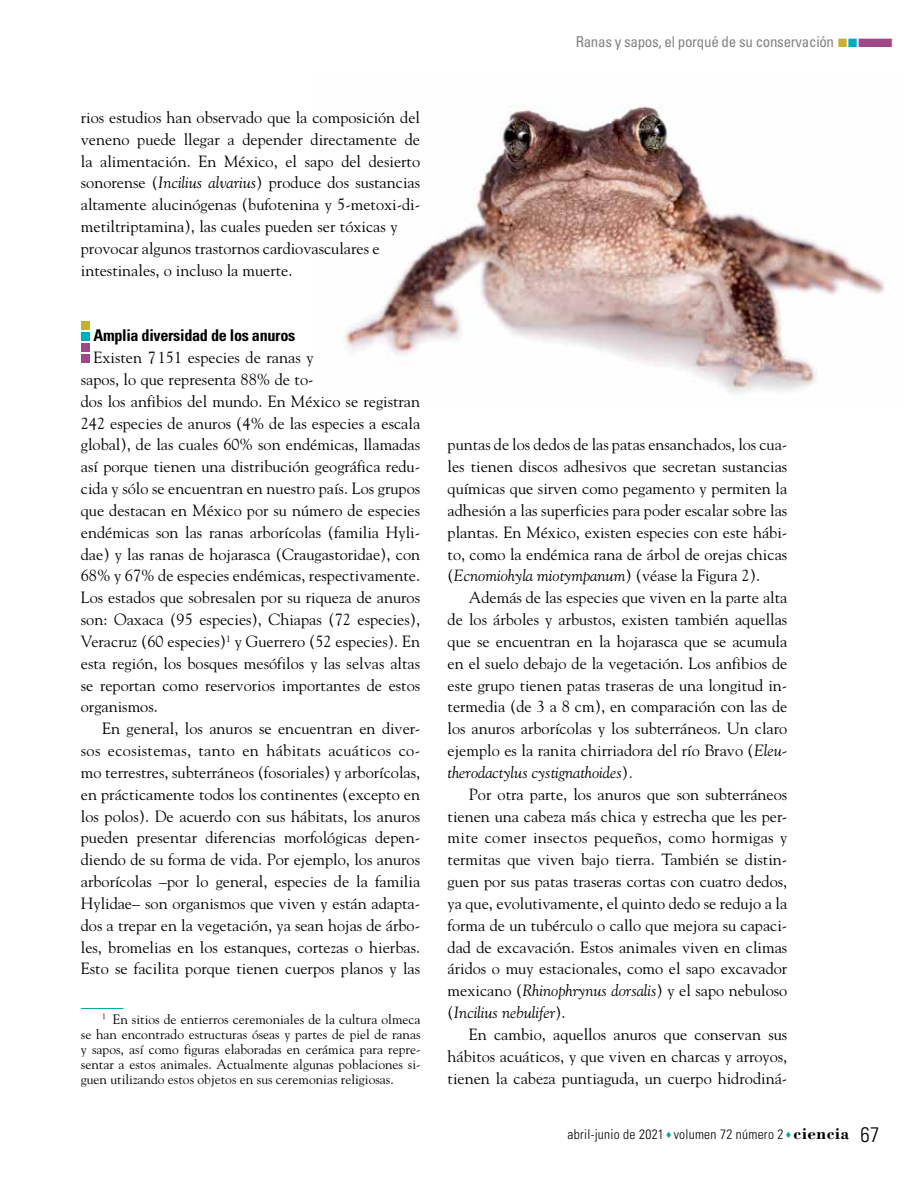
<style>
.page{position:relative;width:915px;height:1191px;background:#fff}
.page>*{position:absolute;margin:0;border:0;box-sizing:border-box;transform-origin:0 0}
._02N_Normal_Sin{font:16.2px/21.9px "Goudy Std";color:#000;text-align:justify}
._01N_Subtitulo1{font:700 condensed 16.2px "Univers LT Std";letter-spacing:-.02em;color:#000}
.t1{font:condensed 15px "Univers LT Std";letter-spacing:-.02em;color:#808285}
._09N_Nota_pie{font:13.5px/15px "Goudy Std";color:#000;text-align:justify}
.t2{font:300 condensed 13.5px "Univers LT Std";letter-spacing:.02em;color:#000}
.s1{font-style:italic}
.s2{color:#c6af31}
.s3{color:#00acc3}
.s4{color:#a2468a}
.s5{color:#00a99b}
.s6{font-family:"Bodoni Std";font-weight:700;font-stretch:normal;font-size:17.25px}
.s7{font-size:21px}
</style>
<div class="page">
<img style="left:344px;top:105px;width:541px;height:291px">
<hr style="left:81px;top:1008px;width:42px;height:1px;background:#00a99b">
<div style="left:81px;top:355px;width:8px;height:8px;background:#a2468a"></div>
<div style="left:81px;top:343px;width:8px;height:9px;background:#a2468a"></div>
<div style="left:81px;top:332px;width:8px;height:8px;background:#00acc3"></div>
<div style="left:81px;top:321px;width:8px;height:8px;background:#c6af31"></div>
<p class="_02N_Normal_Sin" style="left:81px;top:106px;width:341px;text-align:left">rios estudios han observado que la composición del veneno puede llegar a depender directamente de la alimentación. En México, el sapo del desierto sonorense (<span class="s1">Incilius alvarius</span>) produce dos sustancias altamente alucinógenas (bufotenina y 5-metoxi-di&shy;metiltriptamina), las cuales pueden ser tóxicas y provocar algunos trastornos cardiovasculares e intestinales, o incluso la muerte.</p>
<p class="_01N_Subtitulo1" style="left:93px;top:325px;width:203px">Amplia diversidad de los anuros</p>
<p class="_02N_Normal_Sin" style="left:81px;top:346px;width:341px;text-align:left;text-indent:13px">Existen 7151 especies de ranas y<br>sapos, lo que representa 88% de to-<br>dos los anfibios del mundo. En México se registran 242 especies de anuros (4% de las especies a escala global), de las cuales 60% son endémicas, llamadas así porque tienen una distribución geográfica redu&shy;cida y sólo se encuentran en nuestro país. Los grupos que destacan en México por su número de especies endémicas son las ranas arborícolas (familia Hyli&shy;dae) y las ranas de hojarasca (Craugastoridae), con 68% y 67% de especies endémicas, respectivamente.<br>Los estados que sobresalen por su riqueza de anuros son: Oaxaca (95 especies), Chiapas (72 especies), Veracruz (60 especies)<sup>1</sup> y Guerrero (52 especies). En esta región, los bosques mesófilos y las selvas altas se reportan como reservorios importantes de estos organismos.</p>
<p class="_02N_Normal_Sin" style="left:81px;top:717px;width:341px;text-indent:21px">En general, los anuros se encuentran en diver&shy;sos ecosistemas, tanto en hábitats acuáticos co&shy;mo terrestres, subterráneos (fosoriales) y arborícolas, en prácticamente todos los continentes (excepto en los polos). De acuerdo con sus hábitats, los anuros pueden presentar diferencias morfológicas depen&shy;diendo de su forma de vida. Por ejemplo, los anuros arborícolas –por lo general, especies de la familia Hylidae– son organismos que viven y están adapta&shy;dos a trepar en la vegetación, ya sean hojas de árbo&shy;les, bromelias en los estanques, cortezas o hierbas.<br>Esto se facilita porque tienen cuerpos planos y las</p>
<p class="_09N_Nota_pie" style="left:81px;top:1011px;width:341px;text-indent:21px"><sup>1</sup> En sitios de entierros ceremoniales de la cultura olmeca se han encontrado estructuras óseas y partes de piel de ranas y sapos, así como figuras elaboradas en cerámica para repre&shy;sentar a estos animales. Actualmente algunas poblaciones si&shy;guen utilizando estos objetos en sus ceremonias religiosas.</p>
<p class="t1" style="left:575px;top:32px;width:319px">Ranas y sapos, el porqué de su conservación <span class="s2">■</span><span class="s3">■</span><span class="s4">■</span></p>
<p class="_02N_Normal_Sin" style="left:447px;top:433px;width:341px">puntas de los dedos de las patas ensanchados, los cua&shy;les tienen discos adhesivos que secretan sustancias químicas que sirven como pegamento y permiten la adhesión a las superficies para poder escalar sobre las plantas. En México, existen especies con este hábi&shy;to, como la endémica rana de árbol de orejas chicas (<span class="s1">Ecnomiohyla miotympanum</span>) (véase la Figura 2).</p>
<p class="_02N_Normal_Sin" style="left:447px;top:586px;width:341px;text-indent:21px">Además de las especies que viven en la parte alta de los árboles y arbustos, existen también aquellas que se encuentran en la hojarasca que se acumula en el suelo debajo de la vegetación. Los anfibios de este grupo tienen patas traseras de una longitud in&shy;termedia (de 3 a 8 cm), en comparación con las de los anuros arborícolas y los subterráneos. Un claro ejemplo es la ranita chirriadora del río Bravo (<span class="s1">Eleu&shy;therodactylus cystignathoides</span>)<span class="s1">.</span></p>
<p class="_02N_Normal_Sin" style="left:447px;top:783px;width:341px;text-indent:21px">Por otra parte, los anuros que son subterráneos tienen una cabeza más chica y estrecha que les per&shy;mite comer insectos pequeños, como hormigas y termitas que viven bajo tierra. También se distin&shy;guen por sus patas traseras cortas con cuatro dedos, ya que, evolutivamente, el quinto dedo se redujo a la forma de un tubérculo o callo que mejora su capaci&shy;dad de excavación. Estos animales viven en climas áridos o muy estacionales, como el sapo excavador mexicano (<span class="s1">Rhinophrynus dorsalis</span>) y el sapo nebuloso (<span class="s1">Incilius nebulifer</span>).</p>
<p class="_02N_Normal_Sin" style="left:447px;top:1023px;width:341px;text-indent:21px">En cambio, aquellos anuros que conservan sus hábitos acuáticos, y que viven en charcas y arroyos, tienen la cabeza puntiaguda, un cuerpo hidrodiná-</p>
<p class="t2" style="left:567px;top:1126px;width:313px">abril-junio de 2021 <span class="s5">♦</span> volumen 72 número 2 <span class="s5">♦</span> <span class="s6">ciencia</span> <span class="s7">67</span></p>
</div>
